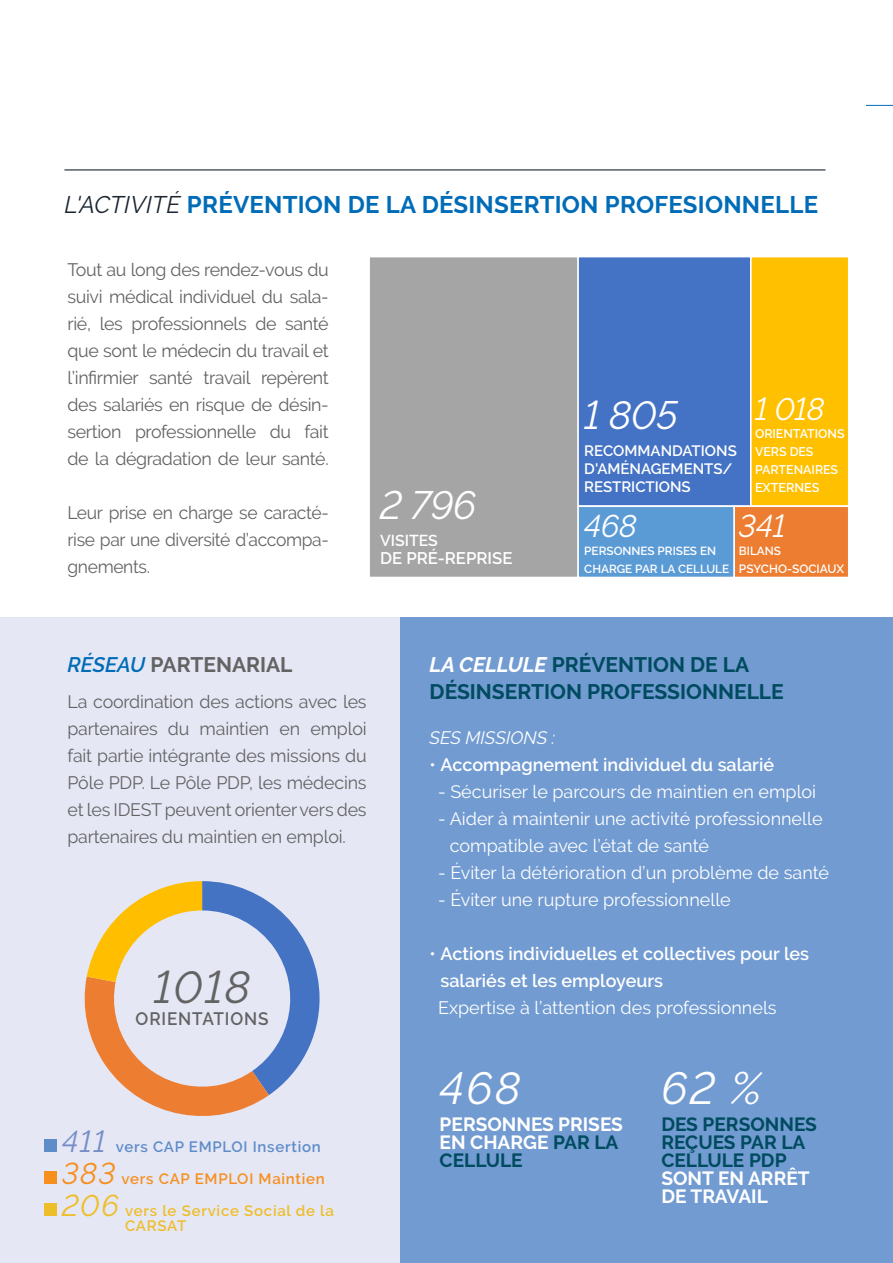
<style>
.page{position:relative;width:893px;height:1263px;background:#fff}
.page>*{position:absolute;margin:0;border:0;box-sizing:border-box;transform-origin:0 0}
.t1{font:italic 45px "Raleway";color:#fff}
.t2{font:italic 45px "Raleway";color:#636363}
.t3{font:italic 39.45px "Raleway";letter-spacing:-.01em;color:#fff}
.t4{font:italic 31.35px "Raleway";letter-spacing:-.01em;color:#fff}
.t5{font:700 24px "Raleway";letter-spacing:.01em;color:#006cb7}
.t6{font:700 21px/27px "Raleway";color:#004b60}
.t7{font:700 21px "Raleway";color:#636363}
.t8{font:700 19.2px/18px "Raleway";color:#fff}
.t9{font:700 19.2px/18px "Raleway";color:#004b60}
.t10{font:18px/27px "Raleway";letter-spacing:-.02em;color:#636363;text-align:justify}
.t11{font:18px/27px "Raleway";color:#fff}
.t12{font:600 18px/27px "Raleway";color:#fff}
.t13{font:italic 18px "Raleway";color:#fff}
.t14{font:600 18px "Raleway";letter-spacing:.05em;color:#636363;scale:.95 1}
.t15{font:600 16.8px "Raleway";color:#fff}
.t16{font:600 15.75px "Raleway";color:#fff}
.t17{font:600 15px/32px "Raleway";letter-spacing:.05em;color:#eebe2a}
.t18{font:600 15px/18px "Raleway";color:#fff}
.t19{font:600 12.75px "Raleway";color:#fff}
.t20{font:600 12.6px/18px "Raleway";color:#fff}
.t21{font:600 12px "Raleway";color:#fff}
.t22{font:600 11.7px/18px "Raleway";color:#fff}
.s1{font-weight:400;font-style:italic;color:#1b2630}
.s2{font-weight:600;font-style:italic;color:#006cb7}
.s3{font-weight:400;font-style:italic;font-size:30px;color:#768dc7}
.s4{color:#5e8cc8}
.s5{font-weight:400;font-style:italic;font-size:30px;color:#f78f1e}
.s6{color:#f78f1e}
.s7{font-weight:400;font-style:italic;font-size:30px}
.s8{font-style:italic;color:#fff}
.s9{font-weight:400}
.s10{color:#004b60}
</style>
<div class="page">
<div style="left:578px;top:257px;width:173px;height:249px;background:#4472c4"></div>
<div style="left:751px;top:257px;width:98px;height:249px;background:#ffc000"></div>
<div style="left:750px;top:256px;width:99px;height:251px;border:2px solid #fff"></div>
<div style="left:578px;top:506px;width:156px;height:71px;background:#5b9bd5"></div>
<div style="left:577px;top:505px;width:158px;height:73px;border:2px solid #fff"></div>
<div style="left:734px;top:506px;width:115px;height:71px;background:#ed7d31"></div>
<div style="left:733px;top:505px;width:116px;height:73px;border:2px solid #fff"></div>
<div style="left:369px;top:257px;width:209px;height:320px;background:#a5a5a5"></div>
<div style="left:368px;top:256px;width:211px;height:322px;border:2px solid #fff"></div>
<div style="left:400px;top:617px;width:493px;height:646px;background:#719bd1"></div>
<div style="left:0;top:617px;width:400px;height:646px;background:#e5e7f5"></div>
<div style="left:44px;top:1139px;width:13px;height:12px;background:#5e8cc8"></div>
<div style="left:44px;top:1171px;width:13px;height:12px;background:#f78f1e"></div>
<div style="left:44px;top:1203px;width:13px;height:12px;background:#eebe2a"></div>
<hr style="left:64px;top:169px;width:761px;height:1px;background:#1b2630">
<svg style="left:84px;top:881px;width:236px;height:235px"></svg>
<svg style="left:866px;top:105px;width:27px;height:1px"></svg>
<h3 class="t5" style="left:64px;top:191px;width:755px"><span class="s1">L'ACTIVITÉ</span> PRÉVENTION DE LA DÉSINSERTION PROFESIONNELLE</h3>
<p class="t10" style="left:68px;top:256px;width:263px">Tout au long des rendez-vous du suivi médical individuel du sala&shy;rié, les professionnels de santé que sont le médecin du travail et l’infirmier santé travail repèrent des salariés en risque de désin&shy;sertion professionnelle du fait de la dégradation de leur santé.</p>
<p class="t10" style="left:68px;top:499px;width:263px">Leur prise en charge se caracté&shy;rise par une diversité d’accompa&shy;gnements.</p>
<h2 class="t3" style="left:380px;top:482px;width:98px">2 796</h2>
<p class="t16" style="left:380px;top:531px;width:59px">VISITES</p>
<p class="t15" style="left:380px;top:548px;width:134px">DE PRÉ-REPRISE</p>
<h2 class="t3" style="left:584px;top:392px;width:95px">1 805</h2>
<p class="t18" style="left:584px;top:442px;width:154px">RECOMMANDATIONS<br>D'AMÉNAGEMENTS/<br>RESTRICTIONS</p>
<h3 class="t4" style="left:755px;top:391px;width:71px">1 018</h3>
<p class="t20" style="left:755px;top:425px;width:91px">ORIENTATIONS<br>VERS DES<br>PARTENAIRES</p>
<p class="t19" style="left:755px;top:480px;width:66px">EXTERNES</p>
<h3 class="t4" style="left:584px;top:508px;width:54px">468</h3>
<p class="t22" style="left:584px;top:542px;width:146px">PERSONNES PRISES EN<br>CHARGE PAR LA CELLULE</p>
<h3 class="t4" style="left:739px;top:508px;width:48px">341</h3>
<p class="t22" style="left:739px;top:542px;width:44px">BILANS</p>
<p class="t21" style="left:739px;top:562px;width:107px">PSYCHO-SOCIAUX</p>
<p class="t7" style="left:67px;top:653px;width:227px"><span class="s2">RÉSEAU</span> PARTENARIAL</p>
<p class="t10" style="left:68px;top:688px;width:301px">La coordination des actions avec les partenaires du maintien en emploi fait partie intégrante des missions du Pôle PDP. Le Pôle PDP, les médecins et les IDEST peuvent orienter vers des partenaires du maintien en emploi.</p>
<h1 class="t2" style="left:154px;top:961px;width:98px">1018</h1>
<p class="t14" style="left:136px;top:1008px;width:141px">ORIENTATIONS</p>
<p class="t17" style="left:62px;top:1130px;width:273px"><span class="s3">411</span> <span class="s4">vers CAP EMPLOI Insertion<br></span><span class="s5">383</span> <span class="s6">vers CAP EMPLOI Maintien<br></span><span class="s7">206</span> vers le Service Social de la</p>
<p class="t17" style="left:125px;top:1209px;width:63px">CARSAT</p>
<p class="t6" style="left:430px;top:651px;width:356px"><span class="s8">LA CELLULE</span> PRÉVENTION DE LA<br>DÉSINSERTION PROFESSIONNELLE</p>
<p class="t13" style="left:430px;top:727px;width:127px">SES MISSIONS :</p>
<p class="t12" style="left:430px;top:751px;width:346px"><span class="s9">•</span> Accompagnement individuel du salarié</p>
<p class="t11" style="left:438px;top:778px;width:380px">- Sécuriser le parcours de maintien en emploi</p>
<p class="t11" style="left:450px;top:805px;width:374px;text-indent:-12px">- Aider à maintenir une activité professionnelle compatible avec l’état de santé</p>
<p class="t11" style="left:438px;top:859px;width:392px">- Éviter la détérioration d’un problème de santé</p>
<p class="t11" style="left:438px;top:886px;width:294px">- Éviter une rupture professionnelle</p>
<p class="t12" style="left:441px;top:940px;width:370px;text-indent:-11px"><span class="s9">•</span> Actions individuelles et collectives pour les salariés et les employeurs</p>
<p class="t11" style="left:438px;top:994px;width:340px">Expertise à l’attention des professionnels</p>
<h1 class="t1" style="left:440px;top:1062px;width:83px">468</h1>
<p class="t8" style="left:440px;top:1115px;width:185px">PERSONNES PRISES<br>EN CHARGE <span class="s10">PAR LA<br>CELLULE</span></p>
<h1 class="t1" style="left:661px;top:1062px;width:102px">62 %</h1>
<p class="t9" style="left:661px;top:1115px;width:157px">DES PERSONNES<br>REÇUES PAR LA<br>CELLULE PDP</p>
<p class="t8" style="left:661px;top:1169px;width:150px">SONT EN ARRÊT<br>DE TRAVAIL</p>
</div>
